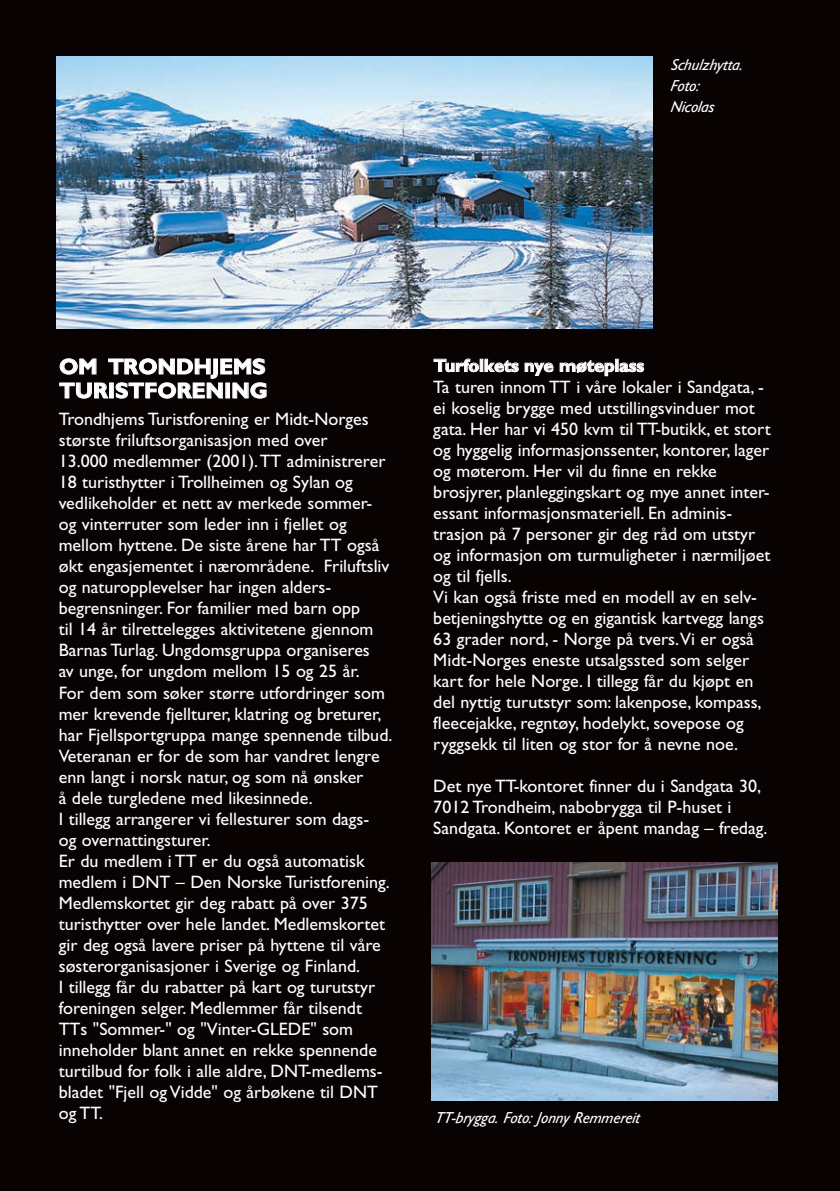
<style>
.page{position:relative;width:840px;height:1191px;background:#fff}
.page>*{position:absolute;margin:0;border:0;box-sizing:border-box;transform-origin:0 0}
.t1{font:700 22px/24px "Gill Sans";color:#fff}
.t2{font:18px/21px "Gill Sans";color:#fff}
.t3{font:700 18px "Gill Sans";letter-spacing:-.005em;color:#fff}
.t4{font:italic 16px/21px "Gill Sans";color:#fff}
</style>
<div class="page">
<div style="left:0;top:0;width:839px;height:1191px;background:#080302"></div>
<img style="left:57px;top:57px;width:595px;height:272px">
<img style="left:431px;top:862px;width:346px;height:238px">
<p class="t4" style="left:669px;top:55px;width:77px">Schulzhytta.<br>Foto:<br>Nicolas</p>
<p class="t1" style="left:59px;top:357px;width:210px">OM TRONDHJEMS<br>TURISTFORENING</p>
<p class="t2" style="left:59px;top:411px;width:335px">Trondhjems Turistforening er Midt-Norges største friluftsorganisasjon med over<br>13.000 medlemmer (2001).TT administrerer 18 turisthytter i Trollheimen og Sylan og vedlikeholder et nett av merkede sommer&shy;og vinterruter som leder inn i fjellet og mellom hyttene. De siste årene har TT også økt engasjementet i nærområdene. Friluftsliv og naturopplevelser har ingen alders&shy;begrensninger. For familier med barn opp<br>til 14 år tilrettelegges aktivitetene gjennom Barnas Turlag. Ungdomsgruppa organiseres<br>av unge, for ungdom mellom 15 og 25 år.<br>For dem som søker større utfordringer som mer krevende fjellturer, klatring og breturer, har Fjellsportgruppa mange spennende tilbud.<br>Veteranan er for de som har vandret lengre enn langt i norsk natur, og som nå ønsker<br>å dele turgledene med likesinnede.<br>I tillegg arrangerer vi fellesturer som dags-<br>og overnattingsturer.<br>Er du medlem i TT er du også automatisk medlem i DNT – Den Norske Turistforening.<br>Medlemskortet gir deg rabatt på over 375 turisthytter over hele landet. Medlemskortet gir deg også lavere priser på hyttene til våre søsterorganisasjoner i Sverige og Finland.<br>I tillegg får du rabatter på kart og turutstyr foreningen selger. Medlemmer får tilsendt TTs "Sommer-" og "Vinter-GLEDE" som inneholder blant annet en rekke spennende turtilbud for folk i alle aldre, DNT-medlems&shy;bladet "Fjell og Vidde" og årbøkene til DNT og TT.</p>
<p class="t3" style="left:433px;top:359px;width:212px">Turfolkets nye møteplass</p>
<p class="t2" style="left:433px;top:378px;width:338px">Ta turen innom TT i våre lokaler i Sandgata, - ei koselig brygge med utstillingsvinduer mot gata. Her har vi 450 kvm til TT-butikk, et stort og hyggelig informasjonssenter, kontorer, lager og møterom. Her vil du finne en rekke brosjyrer, planleggingskart og mye annet inter&shy;essant informasjonsmateriell. En adminis&shy;trasjon på 7 personer gir deg råd om utstyr og informasjon om turmuligheter i nærmiljøet og til fjells.<br>Vi kan også friste med en modell av en selv&shy;betjeningshytte og en gigantisk kartvegg langs 63 grader nord, - Norge på tvers.Vi er også Midt-Norges eneste utsalgssted som selger kart for hele Norge. I tillegg får du kjøpt en del nyttig turutstyr som: lakenpose, kompass, fleecejakke, regntøy, hodelykt, sovepose og ryggsekk til liten og stor for å nevne noe.</p>
<p class="t2" style="left:433px;top:777px;width:335px">Det nye TT-kontoret finner du i Sandgata 30,<br>7012 Trondheim, nabobrygga til P-huset i<br>Sandgata. Kontoret er åpent mandag – fredag.</p>
<p class="t4" style="left:434px;top:1108px;width:209px">TT-brygga. Foto: Jonny Remmereit</p>
</div>
